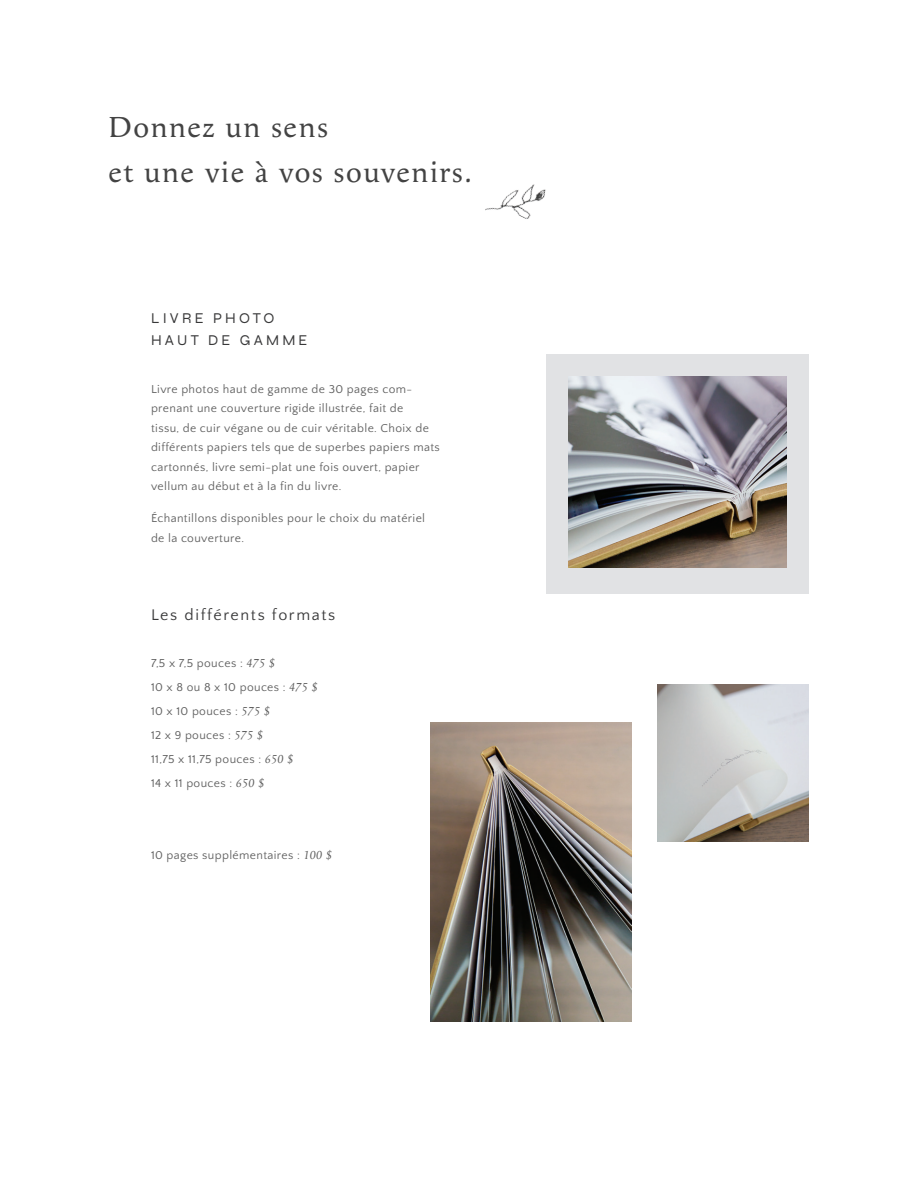
<style>
.page{position:relative;width:918px;height:1188px;background:#fff}
.page>*{position:absolute;margin:0;border:0;box-sizing:border-box;transform-origin:0 0}
.t1{font:30px/45px "Apolline Std";letter-spacing:.05em;color:#434343}
.t2{font:16.05px "Quattrocento Sans";letter-spacing:.1em;color:#383839}
.t3{font:15px/22.5px "Syne";letter-spacing:.21em;color:#383839}
.t4{font:12px/19.5px "Quattrocento Sans";letter-spacing:.03em;color:#606060}
.s1{font-family:"Apolline Italic LF"}
</style>
<div class="page">
<img style="left:485px;top:184px;width:61px;height:35px">
<div style="left:547px;top:354px;width:262px;height:240px;background:#e1e2e4"></div>
<img style="left:569px;top:376px;width:218px;height:192px">
<img style="left:430px;top:722px;width:201px;height:299px">
<img style="left:657px;top:685px;width:152px;height:157px">
<h1 class="t1" style="left:109px;top:106px;width:365px">Donnez un sens<br>et une vie à vos souvenirs.</h1>
<p class="t3" style="left:151px;top:306px;width:158px">LIVRE PHOTO<br>HAUT DE GAMME</p>
<p class="t4" style="left:151px;top:379px;width:290px">Livre photos haut de gamme de 30 pages com&shy;prenant une couverture rigide illustrée, fait de<br>tissu, de cuir végane ou de cuir véritable. Choix de différents papiers tels que de superbes papiers mats cartonnés, livre semi-plat une fois ouvert, papier vellum au début et à la fin du livre.</p>
<p class="t4" style="left:151px;top:509px;width:276px">Échantillons disponibles pour le choix du matériel de la couverture.</p>
<h2 class="t2" style="left:151px;top:607px;width:186px">Les différents formats</h2>
<p class="t4" style="left:151px;top:651px;width:168px;line-height:24px">7,5 x 7,5 pouces : <span class="s1">475 $<br></span>10 x 8 ou 8 x 10 pouces : <span class="s1">475 $<br></span>10 x 10 pouces : <span class="s1">575 $<br></span>12 x 9 pouces : <span class="s1">575 $<br></span>11,75 x 11,75 pouces : <span class="s1">650 $<br></span>14 x 11 pouces : <span class="s1">650 $</span></p>
<p class="t4" style="left:151px;top:846px;width:182px">10 pages supplémentaires : <span class="s1">100 $</span></p>
</div>
